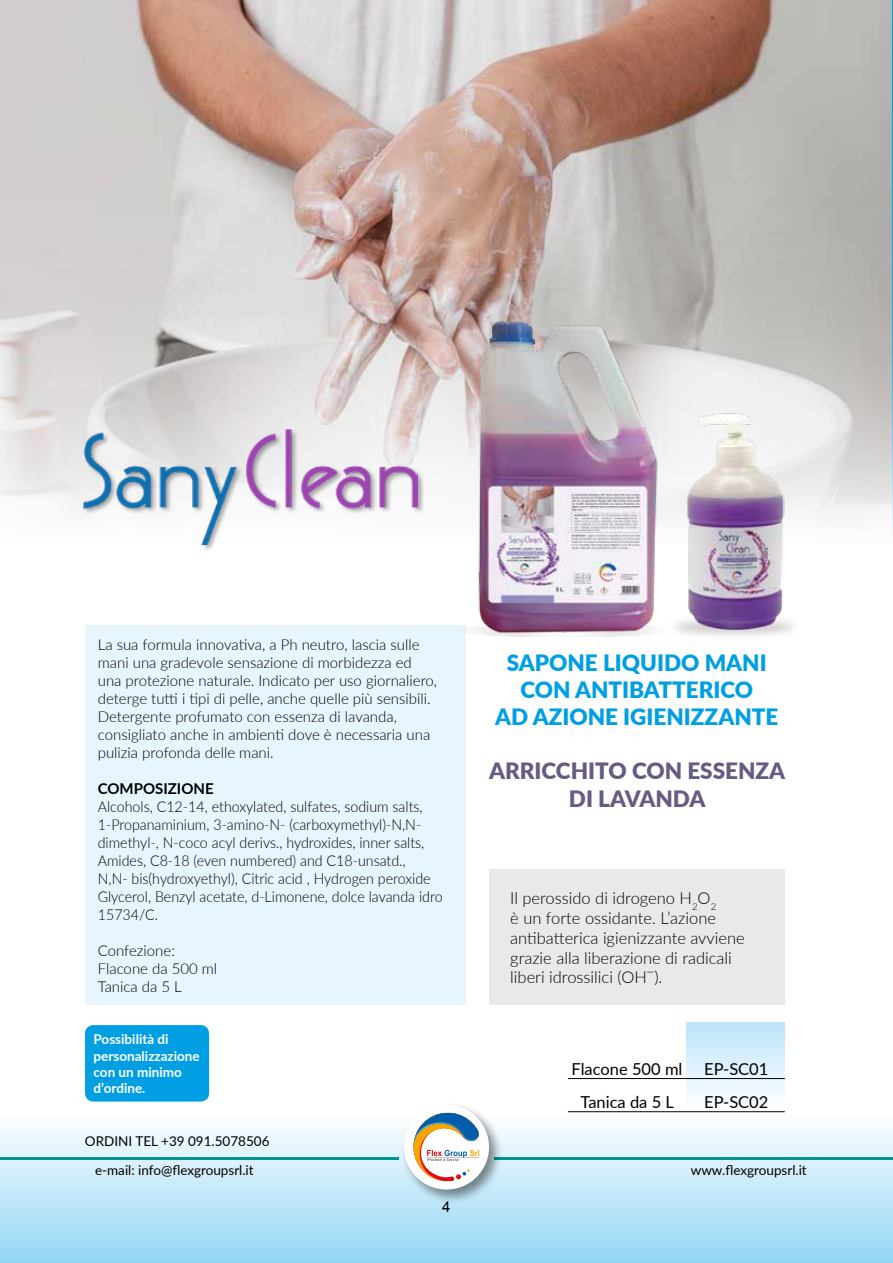
<style>
.page{position:relative;width:893px;height:1263px;background:#fff}
.page>*{position:absolute;margin:0;border:0;box-sizing:border-box;transform-origin:0 0}
.t1{font:900 22.5px/27px "Lato";color:#009fe3;text-align:center}
.t2{font:900 22.5px/27px "Lato";color:#685b83;text-align:center}
.t3{font:300 16.5px/19.8px "Lato";color:#000}
.t4{font:16.5px "Lato";color:#000}
.t5{font:300 15px/18px "Lato";color:#000}
.t6{font:300 15px/18px "Lato";color:#000;scale:.95 1}
.t7{font:700 15px "Lato";color:#000}
.t8{font:15px "Arial";color:#000}
.t9{font:13.5px/28.8px "Lato";color:#000;text-align:center}
.t10{font:700 13.5px/16.2px "Lato";color:#fff}
</style>
<div class="page">
<div style="left:0;top:1114px;width:893px;height:149px;background:linear-gradient(to bottom,#fafdfd,#93d6f6)"></div>
<hr style="left:495px;top:1157px;width:398px;height:3px;background:#00958f">
<hr style="left:0;top:1157px;width:398px;height:3px;background:#00958f">
<div style="left:401px;top:1101px;width:103px;height:104px;background:#000;opacity:.45"></div>
<div style="left:404px;top:1104px;width:85px;height:85px;background:#fff;border-radius:50%"></div>
<svg style="left:412px;top:1112px;width:68px;height:69px"></svg>
<img style="left:0;top:0;width:892px;height:500px">
<img style="left:680px;top:394px;width:127px;height:242px">
<div style="left:82px;top:428px;width:343px;height:124px;background:#000;opacity:.35"></div>
<img style="left:84px;top:429px;width:334px;height:115px">
<div style="left:85px;top:1025px;width:124px;height:76px;background:#009fe3;border-radius:9px"></div>
<div style="left:686px;top:1023px;width:98px;height:89px;background:linear-gradient(to bottom,#bee4fb,#fff)"></div>
<hr style="left:568px;top:1078px;width:217px;height:1px;background:#000">
<hr style="left:568px;top:1111px;width:217px;height:1px;background:#000">
<div style="left:85px;top:625px;width:381px;height:379px;background:#e6f5fe"></div>
<div style="left:489px;top:869px;width:296px;height:135px;background:#e9e9e9"></div>
<img style="left:456px;top:301px;width:224px;height:336px">
<p class="t5" style="left:98px;top:635px;width:341px">La sua formula innovativa, a Ph neutro, lascia sulle mani una gradevole sensazione di morbidezza ed una protezione naturale. Indicato per uso giornaliero, deterge tutti i tipi di pelle, anche quelle più sensibili.<br>Detergente profumato con essenza di lavanda, consigliato anche in ambienti dove è necessaria una pulizia profonda delle mani.</p>
<p class="t7" style="left:98px;top:777px;width:117px">COMPOSIZIONE</p>
<p class="t6" style="left:98px;top:797px;width:364px">Alcohols, C12-14, ethoxylated, sulfates, sodium salts, 1-Propanaminium, 3-amino-N- (carboxymethyl)-N,N&shy;dimethyl-, N-coco acyl derivs., hydroxides, inner salts, Amides, C8-18 (even numbered) and C18-unsatd.,<br>N,N- bis(hydroxyethyl), Citric acid , Hydrogen peroxide Glycerol, Benzyl acetate, d-Limonene, dolce lavanda idro 15734/C.</p>
<p class="t5" style="left:98px;top:941px;width:121px">Confezione:<br>Flacone da 500 ml<br>Tanica da 5 L</p>
<p class="t10" style="left:94px;top:1031px;width:108px">Possibilità di personalizzazione con un minimo d’ordine.</p>
<p class="t9" style="left:85px;top:1126px;width:186px">ORDINI TEL +39 091.5078506 e-mail: info@flexgroupsrl.it</p>
<p class="t8" style="left:442px;top:1197px;width:10px">4</p>
<h1 class="t1" style="left:495px;top:649px;width:285px">SAPONE LIQUIDO MANI<br>CON ANTIBATTERICO<br>AD AZIONE IGIENIZZANTE</h1>
<h1 class="t2" style="left:489px;top:757px;width:298px">ARRICCHITO CON ESSENZA<br>DI LAVANDA</h1>
<p class="t3" style="left:510px;top:888px;width:236px">Il perossido di idrogeno H<sub>2</sub>O<sub>2<br></sub>è un forte ossidante. L’azione antibatterica igienizzante avviene grazie alla liberazione di radicali liberi idrossilici (OH</p>
<p class="t3" style="left:647px;top:953px;width:9px">_</p>
<p class="t3" style="left:654px;top:967px;width:10px">).</p>
<p class="t4" style="left:572px;top:1057px;width:112px">Flacone 500 ml</p>
<p class="t4" style="left:704px;top:1057px;width:66px">EP-SC01</p>
<p class="t4" style="left:580px;top:1090px;width:95px">Tanica da 5 L</p>
<p class="t4" style="left:704px;top:1090px;width:66px">EP-SC02</p>
<p class="t9" style="left:691px;top:1155px;width:118px">www.flexgroupsrl.it</p>
</div>
